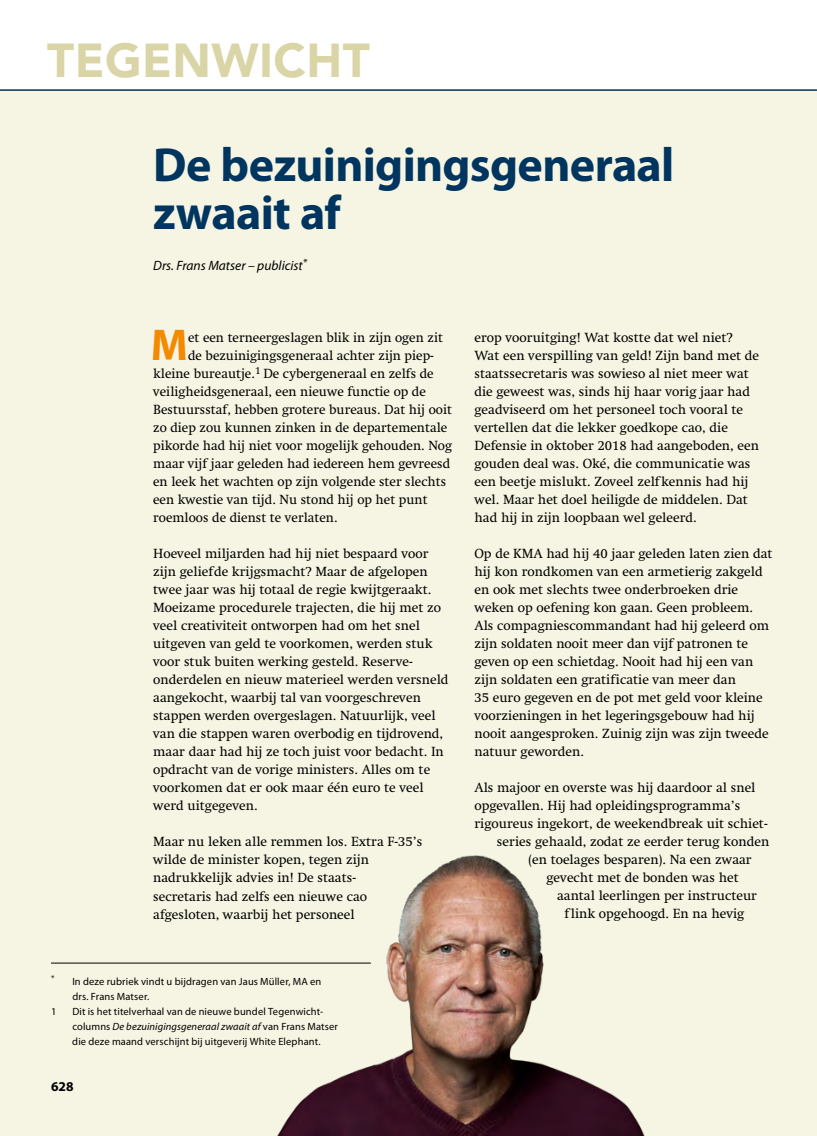
<style>
.page{position:relative;width:817px;height:1136px;background:#fff}
.page>*{position:absolute;margin:0;border:0;box-sizing:border-box;transform-origin:0 0}
.t1{font:700 48px/48px "Myriad Pro";letter-spacing:-.015em;color:#00355f}
.t2{font:900 47.25px "Avenir LT Std";letter-spacing:.01em;color:#dad5a7}
.t3{font:700 44.7px "Myriad Pro";color:#f38a00}
.t4{font:13.5px/18px "Swift LT Std";color:#000}
.t5{font:italic 13.5px "Myriad Pro";color:#000}
.t6{font:700 13.5px "Myriad Pro";color:#000}
.t7{font:10.5px/15px "Myriad Pro";letter-spacing:.015em;color:#000}
.s1{font-style:italic}
</style>
<div class="page">
<div style="left:0;top:89px;width:816px;height:1046px;background:#f6f4e2"></div>
<hr style="left:0;top:89px;width:816px;height:2px;background:#00355f">
<hr style="left:51px;top:962px;width:320px;height:1px;background:#000">
<img style="left:256px;top:855px;width:389px;height:280px">
<h2 class="t2" style="left:47px;top:32px;width:324px">TEGENWICHT</h2>
<h1 class="t1" style="left:153px;top:139px;width:522px">De bezuinigingsgeneraal zwaait af</h1>
<p class="t5" style="left:153px;top:257px;width:155px">Drs. Frans Matser – publicist<sup>*</sup></p>
<h3 class="t3" style="left:151px;top:316px;width:39px">M</h3>
<p class="t4" style="left:188px;top:329px;width:256px">et een terneergeslagen blik in zijn ogen zit</p>
<p class="t4" style="left:188px;top:347px;width:247px">de bezuinigingsgeneraal achter zijn piep-</p>
<p class="t4" style="left:153px;top:365px;width:282px">kleine bureautje.<sup>1</sup> De cybergeneraal en zelfs de</p>
<p class="t4" style="left:153px;top:383px;width:274px">veiligheidsgeneraal, een nieuwe functie op de</p>
<p class="t4" style="left:153px;top:401px;width:300px">Bestuursstaf, hebben grotere bureaus. Dat hij ooit</p>
<p class="t4" style="left:153px;top:419px;width:295px">zo diep zou kunnen zinken in de departementale</p>
<p class="t4" style="left:153px;top:437px;width:300px">pikorde had hij niet voor mogelijk gehouden. Nog</p>
<p class="t4" style="left:153px;top:455px;width:298px">maar vijf jaar geleden had iedereen hem gevreesd</p>
<p class="t4" style="left:153px;top:473px;width:294px">en leek het wachten op zijn volgende ster slechts</p>
<p class="t4" style="left:153px;top:491px;width:276px">een kwestie van tijd. Nu stond hij op het punt</p>
<p class="t4" style="left:153px;top:509px;width:186px">roemloos de dienst te verlaten.</p>
<p class="t4" style="left:153px;top:545px;width:297px">Hoeveel miljarden had hij niet bespaard voor zijn geliefde krijgsmacht? Maar de afgelopen twee jaar was hij totaal de regie kwijtgeraakt.<br>Moeizame procedurele trajecten, die hij met zo veel creativiteit ontworpen had om het snel uitgeven van geld te voorkomen, werden stuk voor stuk buiten werking gesteld. Reserve&shy;onderdelen en nieuw materieel werden versneld aangekocht, waarbij tal van voorgeschreven stappen werden overgeslagen. Natuurlijk, veel van die stappen waren overbodig en tijdrovend, maar daar had hij ze toch juist voor bedacht. In opdracht van de vorige ministers. Alles om te voorkomen dat er ook maar één euro te veel werd uitgegeven.</p>
<p class="t4" style="left:153px;top:833px;width:271px">Maar nu leken alle remmen los. Extra F-35’s wilde de minister kopen, tegen zijn nadrukkelijk advies in! De staats-<br>secretaris had zelfs een nieuwe cao afgesloten, waarbij het personeel</p>
<p class="t7" style="left:51px;top:973px;width:272px"><sup>*</sup> In deze rubriek vindt u bijdragen van Jaus Müller, MA en</p>
<p class="t7" style="left:72px;top:988px;width:78px">drs. Frans Matser.</p>
<p class="t7" style="left:51px;top:1003px;width:7px">1</p>
<p class="t7" style="left:72px;top:1003px;width:267px">Dit is het titelverhaal van de nieuwe bundel Tegenwicht&shy;columns <span class="s1">De bezuinigingsgeneraal zwaait af</span> van Frans Matser die deze maand verschijnt bij uitgeverij White Elephant.</p>
<p class="t6" style="left:51px;top:1077px;width:24px">628</p>
<p class="t4" style="left:474px;top:329px;width:286px">erop vooruitging! Wat kostte dat wel niet?<br>Wat een verspilling van geld! Zijn band met de staatssecretaris was sowieso al niet meer wat die geweest was, sinds hij haar vorig jaar had geadviseerd om het personeel toch vooral te vertellen dat die lekker goedkope cao, die Defensie in oktober 2018 had aangeboden, een gouden deal was. Oké, die communicatie was een beetje mislukt. Zoveel zelfkennis had hij wel. Maar het doel heiligde de middelen. Dat had hij in zijn loopbaan wel geleerd.</p>
<p class="t4" style="left:474px;top:545px;width:299px">Op de KMA had hij 40 jaar geleden laten zien dat hij kon rondkomen van een armetierig zakgeld en ook met slechts twee onderbroeken drie weken op oefening kon gaan. Geen probleem.<br>Als compagniescommandant had hij geleerd om zijn soldaten nooit meer dan vijf patronen te geven op een schietdag. Nooit had hij een van zijn soldaten een gratificatie van meer dan<br>35 euro gegeven en de pot met geld voor kleine voorzieningen in het legeringsgebouw had hij nooit aangesproken. Zuinig zijn was zijn tweede natuur geworden.</p>
<p class="t4" style="left:474px;top:779px;width:282px">Als majoor en overste was hij daardoor al snel</p>
<p class="t4" style="left:474px;top:797px;width:267px">opgevallen. Hij had opleidingsprogramma’s</p>
<p class="t4" style="left:474px;top:815px;width:295px">rigoureus ingekort, de weekendbreak uit schiet-</p>
<p class="t4" style="left:497px;top:833px;width:274px">series gehaald, zodat ze eerder terug konden</p>
<p class="t4" style="left:528px;top:851px;width:225px">(en toelages besparen). Na een zwaar</p>
<p class="t4" style="left:546px;top:869px;width:194px">gevecht met de bonden was het</p>
<p class="t4" style="left:557px;top:887px;width:201px">aantal leerlingen per instructeur</p>
<p class="t4" style="left:564px;top:905px;width:181px">flink opgehoogd. En na hevig</p>
</div>
